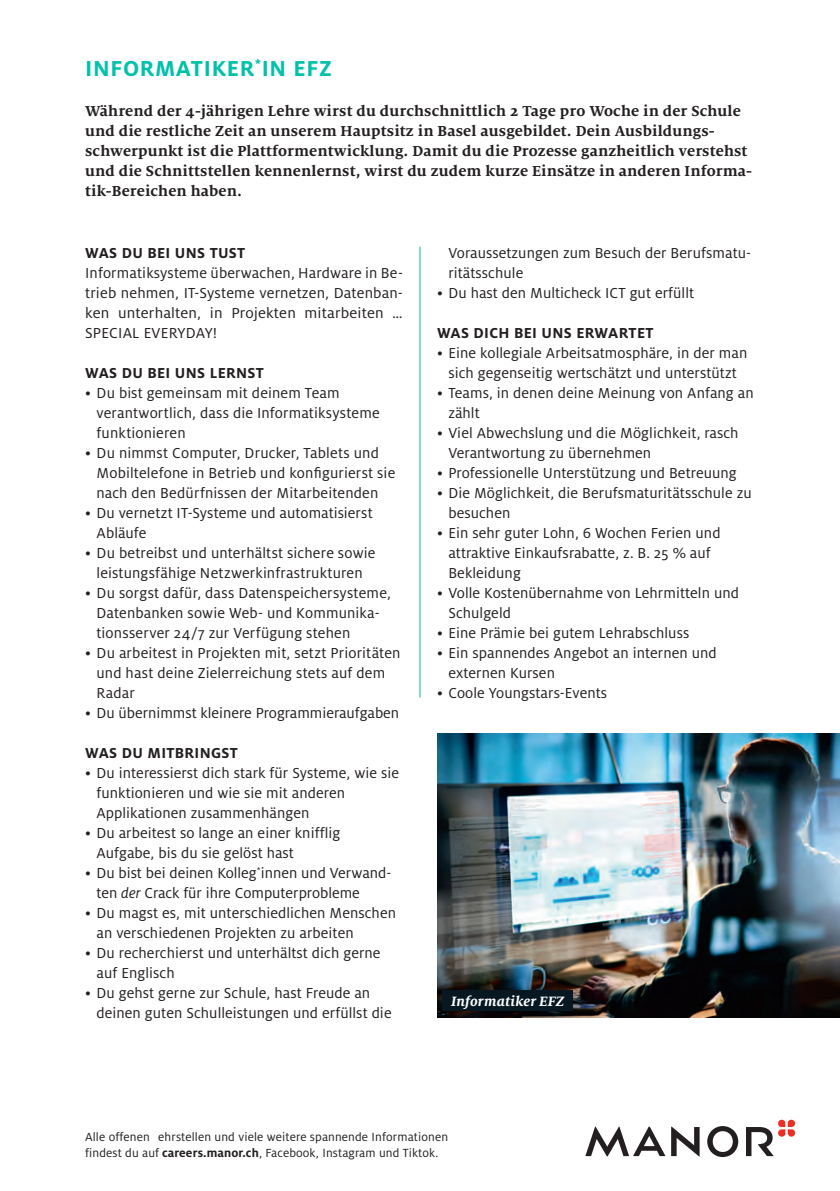
<style>
.page{position:relative;width:840px;height:1191px;background:#fff}
.page>*{position:absolute;margin:0;border:0;box-sizing:border-box;transform-origin:0 0}
.t1{font:700 24px "Milo OT";letter-spacing:.03em;color:#00c1aa}
.t2{font:16px/20px "Milo OT";letter-spacing:.005em;color:#231f20}
.t3{font:700 16px/20px "Milo Serif OT";letter-spacing:.01em;color:#231f20}
.t4{font:700 16px "Milo OT";letter-spacing:.02em;color:#231f20}
.t5{font:italic 700 15px "Milo Serif OT";letter-spacing:.015em;color:#fff}
.t6{font:13px/16px "Milo OT";letter-spacing:.01em;color:#231f20}
.s1{font-style:italic}
.s2{font-weight:700}
</style>
<div class="page">
<svg style="left:746px;top:1119px;width:48px;height:37px"></svg>
<svg style="left:707px;top:1126px;width:30px;height:31px"></svg>
<svg style="left:585px;top:1126px;width:114px;height:30px"></svg>
<hr style="left:419px;top:247px;width:1px;height:450px;background:#00c1aa">
<img style="left:437px;top:733px;width:402px;height:284px">
<div style="left:442px;top:990px;width:130px;height:21px;background:#071822"></div>
<h1 class="t1" style="left:85px;top:55px;width:248px">INFORMATIKER<sup>*</sup>IN EFZ</h1>
<p class="t3" style="left:85px;top:101px;width:668px">Während der 4-jährigen Lehre wirst du durchschnittlich 2 Tage pro Woche in der Schule und die restliche Zeit an unserem Hauptsitz in Basel ausgebildet. Dein Ausbildungs&shy;schwerpunkt ist die Plattformentwicklung. Damit du die Prozesse ganzheitlich verstehst und die Schnittstellen kennenlernst, wirst du zudem kurze Einsätze in anderen Informa&shy;tik-Bereichen haben.</p>
<p class="t4" style="left:85px;top:243px;width:161px">WAS DU BEI UNS TUST</p>
<p class="t2" style="left:85px;top:263px;width:319px;text-align:justify">Informatiksysteme überwachen, Hardware in Be&shy;trieb nehmen, IT-Systeme vernetzen, Datenban&shy;ken unterhalten, in Projekten mitarbeiten … SPECIAL EVERYDAY!</p>
<p class="t4" style="left:85px;top:363px;width:180px">WAS DU BEI UNS LERNST</p>
<p class="t2" style="left:96px;top:383px;width:285px;text-indent:-11px">• Du bist gemeinsam mit deinem Team verantwortlich, dass die Informatiksysteme funktionieren</p>
<p class="t2" style="left:96px;top:443px;width:300px;text-indent:-11px">• Du nimmst Computer, Drucker, Tablets und<br>Mobiltelefone in Betrieb und konfigurierst sie nach den Bedürfnissen der Mitarbeitenden</p>
<p class="t2" style="left:96px;top:503px;width:278px;text-indent:-11px">• Du vernetzt IT-Systeme und automatisierst<br>Abläufe</p>
<p class="t2" style="left:85px;top:543px;width:292px;text-align:center">• Du betreibst und unterhältst sichere sowie leistungsfähige Netzwerkinfrastrukturen</p>
<p class="t2" style="left:96px;top:583px;width:296px;text-indent:-11px">• Du sorgst dafür, dass Datenspeichersysteme,<br>Datenbanken sowie Web- und Kommunika&shy;tionsserver 24/7 zur Verfügung stehen</p>
<p class="t2" style="left:96px;top:643px;width:305px;text-indent:-11px">• Du arbeitest in Projekten mit, setzt Prioritäten und hast deine Zielerreichung stets auf dem<br>Radar</p>
<p class="t2" style="left:85px;top:703px;width:315px">• Du übernimmst kleinere Programmieraufgaben</p>
<p class="t4" style="left:85px;top:743px;width:154px">WAS DU MITBRINGST</p>
<p class="t2" style="left:96px;top:763px;width:304px;text-indent:-11px">• Du interessierst dich stark für Systeme, wie sie funktionieren und wie sie mit anderen<br>Applikationen zusammenhängen</p>
<p class="t2" style="left:96px;top:823px;width:245px;text-indent:-11px">• Du arbeitest so lange an einer knifflig<br>Aufgabe, bis du sie gelöst hast</p>
<p class="t2" style="left:96px;top:863px;width:296px;text-indent:-11px">• Du bist bei deinen Kolleg<sup>*</sup>innen und Verwand&shy;ten <span class="s1">der</span> Crack für ihre Computerprobleme</p>
<p class="t2" style="left:96px;top:903px;width:301px;text-indent:-11px">• Du magst es, mit unterschiedlichen Menschen an verschiedenen Projekten zu arbeiten</p>
<p class="t2" style="left:96px;top:943px;width:285px;text-indent:-11px">• Du recherchierst und unterhältst dich gerne auf Englisch</p>
<p class="t2" style="left:96px;top:983px;width:296px;text-indent:-11px">• Du gehst gerne zur Schule, hast Freude an deinen guten Schulleistungen und erfüllst die</p>
<p class="t2" style="left:448px;top:243px;width:304px">Voraussetzungen zum Besuch der Berufsmatu&shy;ritätsschule</p>
<p class="t2" style="left:437px;top:283px;width:258px">• Du hast den Multicheck ICT gut erfüllt</p>
<p class="t4" style="left:437px;top:323px;width:218px">WAS DICH BEI UNS ERWARTET</p>
<p class="t2" style="left:437px;top:343px;width:311px;text-align:center">• Eine kollegiale Arbeitsatmosphäre, in der man sich gegenseitig wertschätzt und unterstützt</p>
<p class="t2" style="left:448px;top:383px;width:306px;text-indent:-11px">• Teams, in denen deine Meinung von Anfang an zählt</p>
<p class="t2" style="left:448px;top:423px;width:291px;text-indent:-11px">• Viel Abwechslung und die Möglichkeit, rasch<br>Verantwortung zu übernehmen</p>
<p class="t2" style="left:437px;top:463px;width:301px">• Professionelle Unterstützung und Betreuung</p>
<p class="t2" style="left:448px;top:483px;width:304px;text-indent:-11px">• Die Möglichkeit, die Berufsmaturitätsschule zu besuchen</p>
<p class="t2" style="left:448px;top:523px;width:273px;text-indent:-11px">• Ein sehr guter Lohn, 6 Wochen Ferien und attraktive Einkaufsrabatte, z. B. 25 % auf<br>Bekleidung</p>
<p class="t2" style="left:448px;top:583px;width:292px;text-indent:-11px">• Volle Kostenübernahme von Lehrmitteln und<br>Schulgeld</p>
<p class="t2" style="left:437px;top:623px;width:254px">• Eine Prämie bei gutem Lehrabschluss</p>
<p class="t2" style="left:448px;top:643px;width:270px;text-indent:-11px">• Ein spannendes Angebot an internen und externen Kursen</p>
<p class="t2" style="left:437px;top:683px;width:172px">• Coole Youngstars-Events</p>
<p class="t5" style="left:451px;top:992px;width:115px">Informatiker EFZ</p>
<p class="t6" style="left:85px;top:1129px;width:364px">Alle offenen ehrstellen und viele weitere spannende Informationen findest du auf <span class="s2">careers.manor.ch</span>, Facebook, Instagram und Tiktok.</p>
</div>
